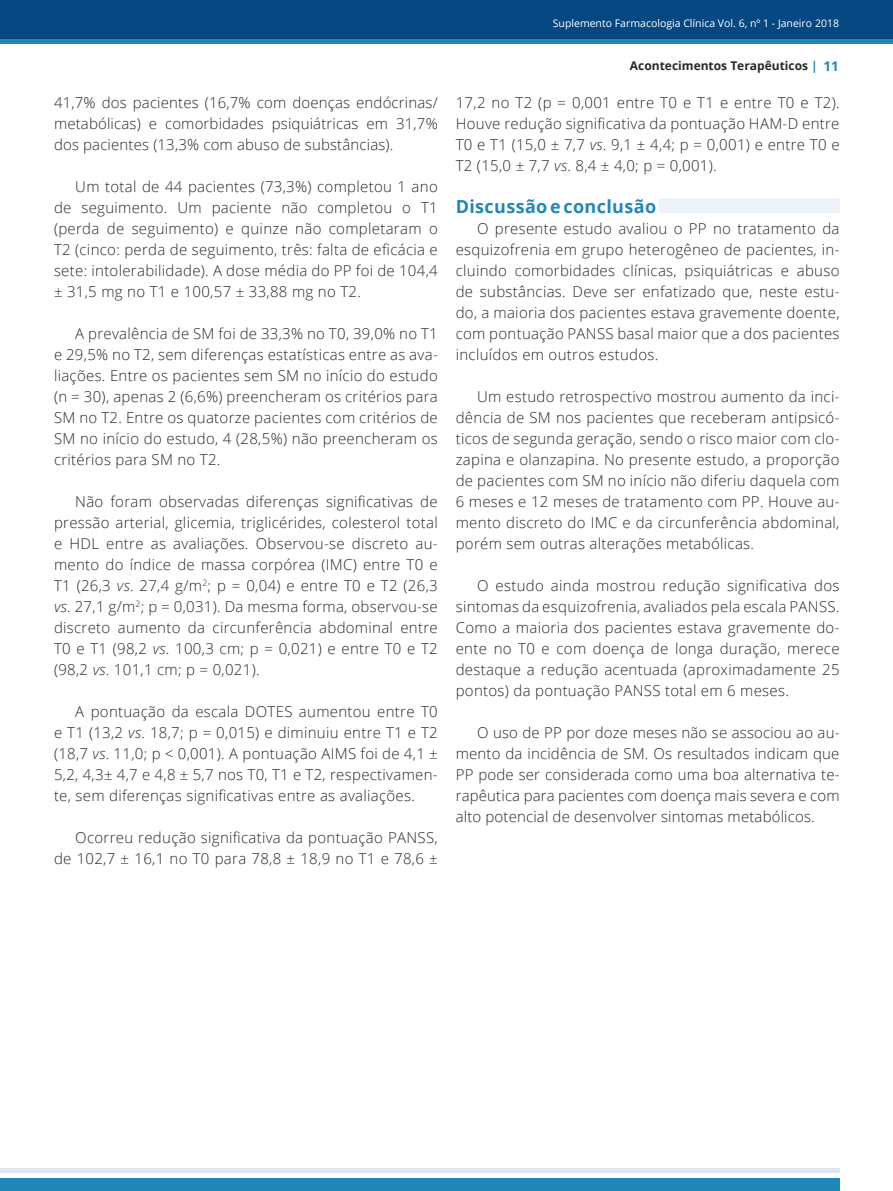
<style>
.page{position:relative;width:893px;height:1191px;background:#fff}
.page>*{position:absolute;margin:0;border:0;box-sizing:border-box;transform-origin:0 0}
.t1{font:700 18px "Open Sans";letter-spacing:.02em;color:#2187b6}
.t2{font:300 15px/21px "Open Sans";letter-spacing:.02em;color:#282827;text-align:justify}
.t3{font:700 12px "Open Sans";color:#282827}
.t4{font:10.5px "Open Sans";color:#fff}
.s1{font-style:italic}
.s2{color:#2187b6}
.s3{font-size:13.5px;color:#2187b6}
</style>
<div class="page">
<svg style="left:0;top:38px;width:893px;height:5px;fill:#2187b6"></svg>
<div style="left:0;top:1178px;width:839px;height:13px;background:#2187b6"></div>
<hr style="left:0;top:1168px;width:839px;height:4px;background:#dde5f1">
<div style="left:0;top:0;width:893px;height:38px;background:#044781"></div>
<div style="left:659px;top:198px;width:180px;height:15px;background:#eef2f9"></div>
<p class="t2" style="left:54px;top:92px;width:385px">41,7% dos pacientes (16,7% com doenças endócrinas/ metabólicas) e comorbidades psiquiátricas em 31,7% dos pacientes (13,3% com abuso de substâncias).</p>
<p class="t2" style="left:54px;top:176px;width:385px;text-indent:21px">Um total de 44 pacientes (73,3%) completou 1 ano de seguimento. Um paciente não completou o T1 (perda de seguimento) e quinze não completaram o T2 (cinco: perda de seguimento, três: falta de eficácia e sete: intolerabilidade). A dose média do PP foi de 104,4 ± 31,5 mg no T1 e 100,57 ± 33,88 mg no T2.</p>
<p class="t2" style="left:54px;top:323px;width:385px;text-indent:21px">A prevalência de SM foi de 33,3% no T0, 39,0% no T1 e 29,5% no T2, sem diferenças estatísticas entre as ava&shy;liações. Entre os pacientes sem SM no início do estudo (n = 30), apenas 2 (6,6%) preencheram os critérios para SM no T2. Entre os quatorze pacientes com critérios de SM no início do estudo, 4 (28,5%) não preencheram os critérios para SM no T2.</p>
<p class="t2" style="left:54px;top:491px;width:385px;text-indent:21px">Não foram observadas diferenças significativas de pressão arterial, glicemia, triglicérides, colesterol total e HDL entre as avaliações. Observou-se discreto au&shy;mento do índice de massa corpórea (IMC) entre T0 e T1 (26,3 <span class="s1">vs</span>. 27,4 g/m<sup>2</sup>; p = 0,04) e entre T0 e T2 (26,3 <span class="s1">vs</span>. 27,1 g/m<sup>2</sup>; p = 0,031). Da mesma forma, observou-se discreto aumento da circunferência abdominal entre T0 e T1 (98,2 <span class="s1">vs</span>. 100,3 cm; p = 0,021) e entre T0 e T2 (98,2 <span class="s1">vs</span>. 101,1 cm; p = 0,021).</p>
<p class="t2" style="left:54px;top:701px;width:385px;text-indent:21px">A pontuação da escala DOTES aumentou entre T0 e T1 (13,2 <span class="s1">vs</span>. 18,7; p = 0,015) e diminuiu entre T1 e T2 (18,7 <span class="s1">vs</span>. 11,0; p &lt; 0,001). A pontuação AIMS foi de 4,1 ± 5,2, 4,3± 4,7 e 4,8 ± 5,7 nos T0, T1 e T2, respectivamen&shy;te, sem diferenças significativas entre as avaliações.</p>
<p class="t2" style="left:54px;top:827px;width:385px;text-align:right">Ocorreu redução significativa da pontuação PANSS,<br>de 102,7 ± 16,1 no T0 para 78,8 ± 18,9 no T1 e 78,6 ±</p>
<p class="t4" style="left:553px;top:16px;width:288px">Suplemento Farmacologia Clínica Vol. 6, nº 1 - Janeiro 2018</p>
<p class="t3" style="left:630px;top:57px;width:210px">Acontecimentos Terapêuticos <span class="s2">|</span> <span class="s3">11</span></p>
<p class="t2" style="left:456px;top:92px;width:385px">17,2 no T2 (p = 0,001 entre T0 e T1 e entre T0 e T2).<br>Houve redução significativa da pontuação HAM-D entre T0 e T1 (15,0 ± 7,7 <span class="s1">vs</span>. 9,1 ± 4,4; p = 0,001) e entre T0 e T2 (15,0 ± 7,7 <span class="s1">vs</span>. 8,4 ± 4,0; p = 0,001).</p>
<p class="t1" style="left:456px;top:194px;width:202px">Discussão e conclusão</p>
<p class="t2" style="left:456px;top:218px;width:385px;text-indent:21px">O presente estudo avaliou o PP no tratamento da esquizofrenia em grupo heterogêneo de pacientes, in&shy;cluindo comorbidades clínicas, psiquiátricas e abuso de substâncias. Deve ser enfatizado que, neste estu&shy;do, a maioria dos pacientes estava gravemente doente, com pontuação PANSS basal maior que a dos pacientes incluídos em outros estudos.</p>
<p class="t2" style="left:456px;top:386px;width:385px;text-indent:21px">Um estudo retrospectivo mostrou aumento da inci&shy;dência de SM nos pacientes que receberam antipsicó&shy;ticos de segunda geração, sendo o risco maior com clo&shy;zapina e olanzapina. No presente estudo, a proporção de pacientes com SM no início não diferiu daquela com 6 meses e 12 meses de tratamento com PP. Houve au&shy;mento discreto do IMC e da circunferência abdominal, porém sem outras alterações metabólicas.</p>
<p class="t2" style="left:456px;top:575px;width:385px;text-indent:21px">O estudo ainda mostrou redução significativa dos sintomas da esquizofrenia, avaliados pela escala PANSS.<br>Como a maioria dos pacientes estava gravemente do&shy;ente no T0 e com doença de longa duração, merece destaque a redução acentuada (aproximadamente 25 pontos) da pontuação PANSS total em 6 meses.</p>
<p class="t2" style="left:456px;top:722px;width:385px;text-indent:21px">O uso de PP por doze meses não se associou ao au&shy;mento da incidência de SM. Os resultados indicam que PP pode ser considerada como uma boa alternativa te&shy;rapêutica para pacientes com doença mais severa e com alto potencial de desenvolver sintomas metabólicos.</p>
</div>
